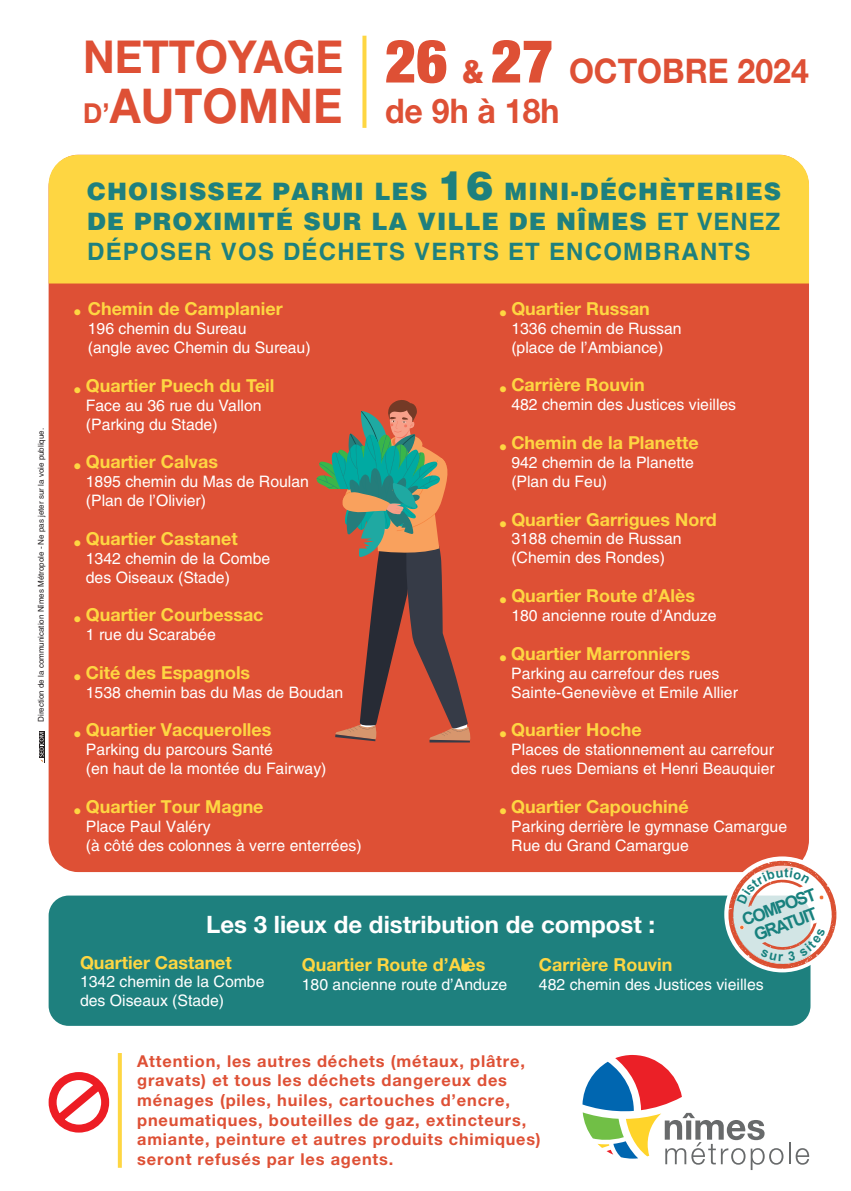
<style>
.page{position:relative;width:851px;height:1191px;background:#fff}
.page>*{position:absolute;margin:0;border:0;box-sizing:border-box;transform-origin:0 0}
.t1{font:700 48px "Helvetica Neue LT Std";letter-spacing:.005em;color:#de5035;scale:.94 1}
.t2{font:700 45.4px "Helvetica Neue LT Std";color:#de5035;scale:.94 1}
.t3{font:700 34px/40.8px "Helvetica Neue LT Std";color:#de5035;scale:.94 1}
.t4{font:900 24px/30px "Helvetica LT Std";letter-spacing:.045em;color:#1e807e;text-align:justify}
.t5{font:700 24px "Helvetica Neue LT Std";color:#fff}
.t6{font:700 17.8px "Helvetica Neue LT Std";color:#fed642}
.t7{font:700 17.2px/18.4px "Arial";color:#18817e;text-align:center}
.t8{font:700 16.4px/19.6px "Helvetica Neue LT Std";letter-spacing:.05em;color:#de5035}
.t9{font:15.8px/19px "Helvetica";color:#fff}
.t10{font:8px "Helvetica";color:#231f20}
.t11{font:8px "Webdings";color:#fed642}
.s1{font-size:27.6px}
.s2{font-family:"Helvetica Neue";font-weight:900;font-stretch:condensed;font-size:60px}
.s3{font-family:"Helvetica Neue";font-weight:900;font-stretch:condensed;font-size:32px}
.s4{font-size:40px}
.s5{font-weight:700}
</style>
<div class="page">
<div style="left:49px;top:155px;width:759px;height:717px;background:#de5035;border-radius:31px"></div>
<svg style="left:316px;top:400px;width:155px;height:342px"></svg>
<svg style="left:362px;top:36px;width:4px;height:92px"></svg>
<div style="left:39px;top:731px;width:5px;height:32px;background:#231f20"></div>
<svg style="left:39px;top:732px;width:5px;height:31px"></svg>
<div style="left:49px;top:155px;width:759px;height:128px;background:#fed642"></div>
<svg style="left:48px;top:1072px;width:62px;height:61px"></svg>
<svg style="left:582px;top:1055px;width:201px;height:115px"></svg>
<hr style="left:788px;top:1142px;width:2px;height:22px;background:#686a6b">
<svg style="left:795px;top:1148px;width:14px;height:16px"></svg>
<svg style="left:118px;top:1053px;width:4px;height:114px"></svg>
<div style="left:49px;top:895px;width:761px;height:130px;background:#1e807e;border-radius:20px"></div>
<svg style="left:48px;top:465px;width:1px;height:131px"></svg>
<svg style="left:48px;top:626px;width:1px;height:24px"></svg>
<svg style="left:724px;top:856px;width:113px;height:116px"></svg>
<p class="t10" style="left:36px;top:721px;width:295px;rotate:-90deg">Direction de la communication Nîmes Métropole - Ne pas jeter sur la voie publique.</p>
<h2 class="t2" style="left:83px;top:28px;width:278px">NETTOYAGE</h2>
<h1 class="t1" style="left:83px;top:76px;width:277px"><span class="s1">D’</span>AUTOMNE</h1>
<h3 class="t3" style="left:385px;top:49px;width:452px"><span class="s2">26</span> <span class="s3">&amp;</span> <span class="s2">27</span> OCTOBRE 2024 de 9h à 18h</h3>
<h3 class="t4" style="left:87px;top:176px;width:695px">CHOISISSEZ PARMI LES <span class="s4">16</span> MINI-DÉCHÈTERIES DE PROXIMITÉ SUR LA VILLE DE NÎMES <span class="s5">ET VENEZ DÉPOSER VOS DÉCHETS VERTS ET ENCOMBRANTS</span></h3>
<p class="t6" style="left:75px;top:298px;width:210px">■ Chemin de Camplanier</p>
<p class="t9" style="left:88px;top:319px;width:224px">196 chemin du Sureau<br>(angle avec Chemin du Sureau)</p>
<p class="t6" style="left:75px;top:374px;width:201px">■ Quartier Puech du Teil</p>
<p class="t9" style="left:86px;top:396px;width:177px">Face au 36 rue du Vallon (Parking du Stade)</p>
<p class="t6" style="left:75px;top:451px;width:145px">■ Quartier Calvas</p>
<p class="t9" style="left:86px;top:472px;width:225px">1895 chemin du Mas de Roulan (Plan de l’Olivier)</p>
<p class="t6" style="left:75px;top:527px;width:165px">■ Quartier Castanet</p>
<p class="t9" style="left:86px;top:548px;width:186px">1342 chemin de la Combe des Oiseaux (Stade)</p>
<p class="t6" style="left:75px;top:604px;width:190px">■ Quartier Courbessac</p>
<p class="t9" style="left:86px;top:625px;width:131px">1 rue du Scarabée</p>
<p class="t6" style="left:75px;top:661px;width:177px">■ Cité des Espagnols</p>
<p class="t9" style="left:86px;top:682px;width:259px">1538 chemin bas du Mas de Boudan</p>
<p class="t6" style="left:75px;top:719px;width:198px">■ Quartier Vacquerolles</p>
<p class="t9" style="left:86px;top:740px;width:242px">Parking du parcours Santé<br>(en haut de la montée du Fairway)</p>
<p class="t6" style="left:75px;top:795px;width:190px">■ Quartier Tour Magne</p>
<p class="t9" style="left:86px;top:816px;width:277px">Place Paul Valéry<br>(à côté des colonnes à verre enterrées)</p>
<p class="t6" style="left:500px;top:297px;width:151px">■ Quartier Russan</p>
<p class="t9" style="left:511px;top:319px;width:172px">1336 chemin de Russan (place de l’Ambiance)</p>
<p class="t6" style="left:500px;top:374px;width:146px">■ Carrière Rouvin</p>
<p class="t9" style="left:511px;top:395px;width:226px">482 chemin des Justices vieilles</p>
<p class="t6" style="left:500px;top:431px;width:200px">■ Chemin de la Planette</p>
<p class="t9" style="left:511px;top:453px;width:184px">942 chemin de la Planette (Plan du Feu)</p>
<p class="t6" style="left:500px;top:508px;width:218px">■ Quartier Garrigues Nord</p>
<p class="t9" style="left:511px;top:529px;width:172px">3188 chemin de Russan (Chemin des Rondes)</p>
<p class="t6" style="left:500px;top:585px;width:196px">■ Quartier Route d’Alès</p>
<p class="t9" style="left:511px;top:606px;width:207px">180 ancienne route d’Anduze</p>
<p class="t6" style="left:500px;top:642px;width:192px">■ Quartier Marronniers</p>
<p class="t9" style="left:511px;top:663px;width:228px">Parking au carrefour des rues<br>Sainte-Geneviève et Emile Allier</p>
<p class="t6" style="left:500px;top:719px;width:143px">■ Quartier Hoche</p>
<p class="t9" style="left:511px;top:740px;width:265px">Places de stationnement au carrefour des rues Demians et Henri Beauquier</p>
<p class="t6" style="left:500px;top:795px;width:190px">■ Quartier Capouchiné</p>
<p class="t9" style="left:511px;top:816px;width:277px">Parking derrière le gymnase Camargue<br>Rue du Grand Camargue</p>
<p class="t7" style="left:739px;top:912px;width:79px;rotate:-20deg">COMPOST<br>GRATUIT</p>
<h3 class="t5" style="left:206px;top:910px;width:450px">Les 3 lieux de distribution de compost :</h3>
<p class="t6" style="left:80px;top:951px;width:153px">Quartier Castanet</p>
<p class="t9" style="left:80px;top:972px;width:186px">1342 chemin de la Combe des Oiseaux (Stade)</p>
<p class="t6" style="left:302px;top:953px;width:185px">Quartier Route d’Alès</p>
<p class="t9" style="left:302px;top:974px;width:207px">180 ancienne route d’Anduze</p>
<p class="t6" style="left:539px;top:953px;width:135px">Carrière Rouvin</p>
<p class="t9" style="left:539px;top:974px;width:226px">482 chemin des Justices vieilles</p>
<p class="t11" style="left:461px;top:964px;width:9px">■</p>
<p class="t8" style="left:137px;top:1050px;width:405px">Attention, les autres déchets (métaux, plâtre, gravats) et tous les déchets dangereux des ménages (piles, huiles, cartouches d’encre, pneumatiques, bouteilles de gaz, extincteurs, amiante, peinture et autres produits chimiques) seront refusés par les agents.</p>
</div>
